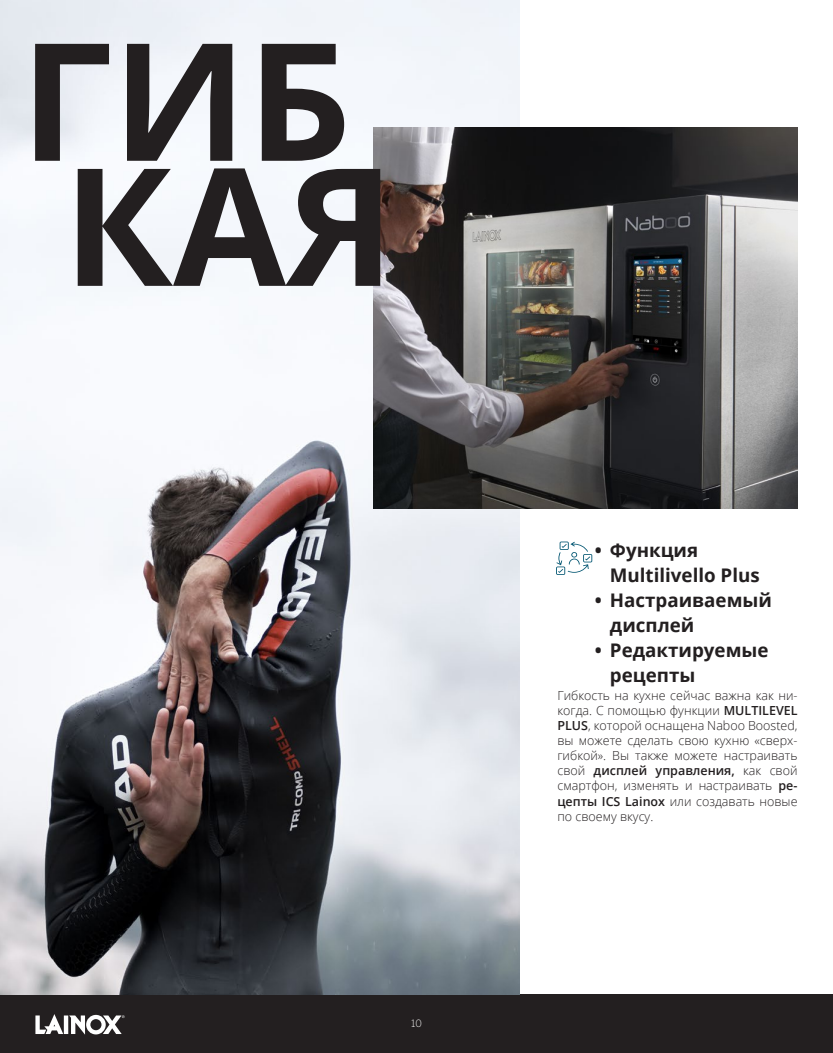
<style>
.page{position:relative;width:833px;height:1053px;background:#fff}
.page>*{position:absolute;margin:0;border:0;box-sizing:border-box;transform-origin:0 0}
.t1{font:700 163.75px "Open Sans";color:#231f20}
.t2{font:700 18.75px/25px "Open Sans";color:#231f20}
.t3{font:300 12.5px/15px "Open Sans";color:#231f20;text-align:justify}
.t4{font:300 10px "Benton Sans";color:#fff}
.s1{font-weight:600}
</style>
<div class="page">
<div style="left:0;top:994px;width:833px;height:58px;background:#231f20"></div>
<img style="left:0;top:0;width:520px;height:994px">
<svg style="left:556px;top:541px;width:36px;height:34px"></svg>
<img style="left:373px;top:127px;width:424px;height:381px">
<svg style="left:35px;top:1014px;width:28px;height:19px"></svg>
<hr style="left:64px;top:1015px;width:4px;height:18px;background:#fff">
<svg style="left:69px;top:1014px;width:56px;height:20px"></svg>
<p class="t1" style="left:20px;top:-14px;width:333px">ГИБ</p>
<p class="t1" style="left:63px;top:111px;width:333px">КАЯ</p>
<p class="t4" style="left:411px;top:1017px;width:12px">10</p>
<p class="t2" style="left:610px;top:537px;width:151px;text-indent:-15px">• Функция<br>Multilivello Plus</p>
<p class="t2" style="left:610px;top:587px;width:164px;text-indent:-15px">• Настраиваемый дисплей</p>
<p class="t2" style="left:610px;top:637px;width:160px;text-indent:-15px">• Редактируемые рецепты</p>
<p class="t3" style="left:557px;top:688px;width:242px">Гибкость на кухне сейчас важна как ни&shy;когда. С помощью функции <span class="s1">MULTILEVEL PLUS</span>, которой оснащена Naboo Boosted, вы можете сделать свою кухню «сверх&shy;гибкой». Вы также можете настраивать свой <span class="s1">дисплей управления,</span> как свой смартфон, изменять и настраивать <span class="s1">ре&shy;цепты ICS Lainox</span> или создавать новые по своему вкусу.</p>
</div>
